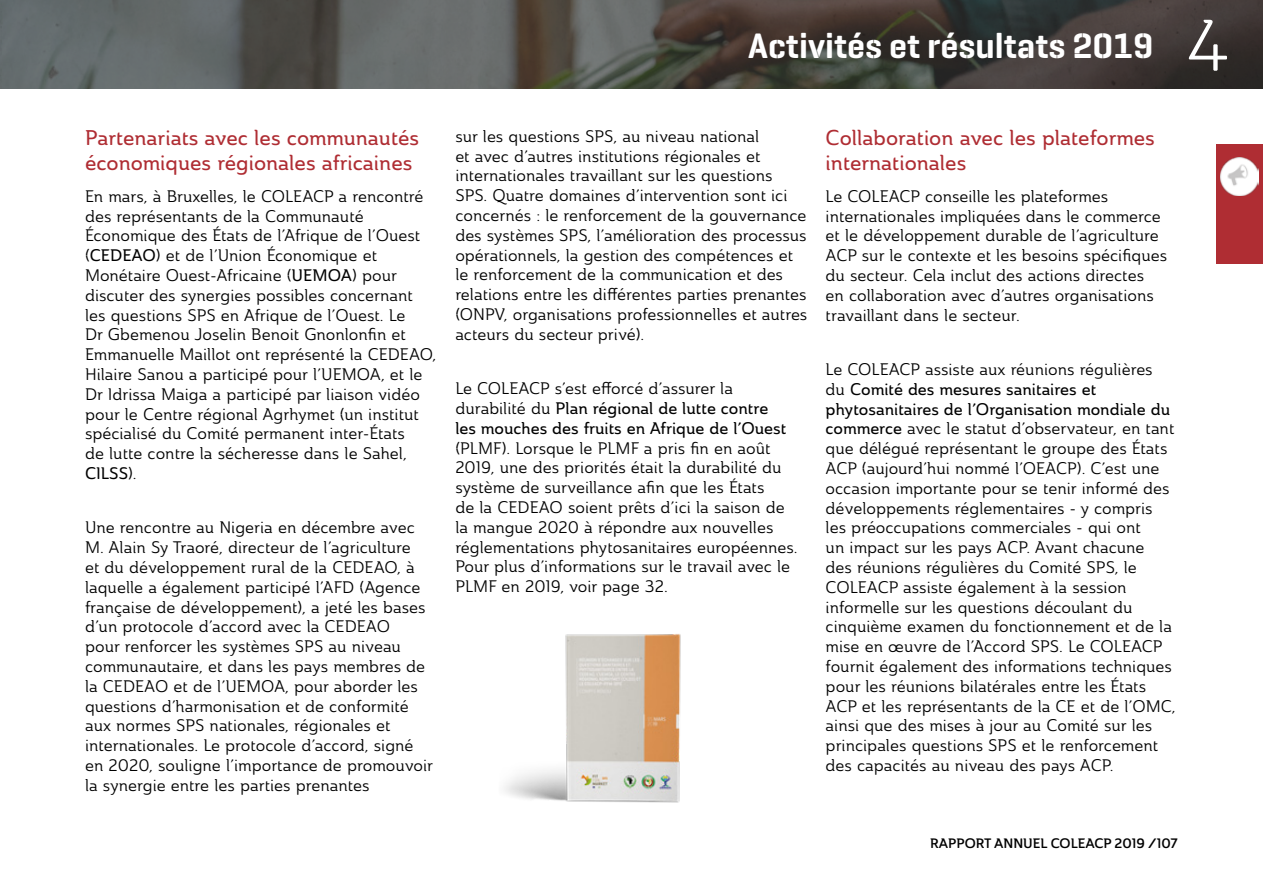
<style>
.page{position:relative;width:1263px;height:893px;background:#fff}
.page>*{position:absolute;margin:0;border:0;box-sizing:border-box;transform-origin:0 0}
.t1{font:600 36px "Geogrotesque Stencil A";color:#fff}
._1_1__Titre{font:21px/25.2px "Ainslie Nor Med";color:#af2d33}
.Body{font:16.5px/19.8px "Ainslie Nor Reg";color:#000}
.t2{font:13.5px "Ainslie Nor Dem";color:#000}
.s1{font-family:"Ainslie Nor Boo";font-weight:400;font-size:72px}
.s2{font-family:"Ainslie Nor Med"}
</style>
<div class="page">
<img style="left:504px;top:634px;width:177px;height:169px">
<svg style="left:0;top:0;width:1263px;height:89px;background:#4f4e4a"></svg>
<div style="left:1216px;top:145px;width:47px;height:119px;background:#af2d33"></div>
<img style="left:1220px;top:157px;width:39px;height:39px">
<h1 class="t1" style="left:748px;top:23px;width:483px">Activités et résultats 2019 <span class="s1">4</span></h1>
<p class="_1_1__Titre" style="left:85px;top:125px;width:336px">Partenariats avec les communautés économiques régionales africaines</p>
<p class="Body" style="left:85px;top:186px;width:353px">En mars, à Bruxelles, le COLEACP a rencontré des représentants de la Communauté Économique des États de l’Afrique de l’Ouest (<span class="s2">CEDEAO</span>) et de l’Union Économique et Monétaire Ouest-Africaine (<span class="s2">UEMOA</span>) pour discuter des synergies possibles concernant les questions SPS en Afrique de l’Ouest. Le<br>Dr Gbemenou Joselin Benoit Gnonlonfin et Emmanuelle Maillot ont représenté la CEDEAO, Hilaire Sanou a participé pour l’UEMOA, et le Dr Idrissa Maiga a participé par liaison vidéo pour le Centre régional Agrhymet (un institut spécialisé du Comité permanent inter-États<br>de lutte contre la sécheresse dans le Sahel, <span class="s2">CILSS</span>).</p>
<p class="Body" style="left:85px;top:518px;width:350px">Une rencontre au Nigeria en décembre avec M. Alain Sy Traoré, directeur de l’agriculture<br>et du développement rural de la CEDEAO, à laquelle a également participé l’AFD (Agence française de développement), a jeté les bases d’un protocole d’accord avec la CEDEAO<br>pour renforcer les systèmes SPS au niveau communautaire, et dans les pays membres de la CEDEAO et de l’UEMOA, pour aborder les questions d’harmonisation et de conformité aux normes SPS nationales, régionales et internationales. Le protocole d’accord, signé en 2020, souligne l’importance de promouvoir la synergie entre les parties prenantes</p>
<p class="Body" style="left:455px;top:126px;width:353px">sur les questions SPS, au niveau national<br>et avec d’autres institutions régionales et internationales travaillant sur les questions SPS. Quatre domaines d’intervention sont ici concernés : le renforcement de la gouvernance des systèmes SPS, l’amélioration des processus opérationnels, la gestion des compétences et le renforcement de la communication et des relations entre les différentes parties prenantes (ONPV, organisations professionnelles et autres acteurs du secteur privé).</p>
<p class="Body" style="left:455px;top:378px;width:344px">Le COLEACP s’est efforcé d’assurer la durabilité du <span class="s2">Plan régional de lutte contre<br>les mouches des fruits en Afrique de l’Ouest </span>(PLMF). Lorsque le PLMF a pris fin en août 2019, une des priorités était la durabilité du système de surveillance afin que les États<br>de la CEDEAO soient prêts d’ici la saison de la mangue 2020 à répondre aux nouvelles réglementations phytosanitaires européennes.<br>Pour plus d’informations sur le travail avec le PLMF en 2019, voir page 32.</p>
<p class="_1_1__Titre" style="left:826px;top:125px;width:331px">Collaboration avec les plateformes internationales</p>
<p class="Body" style="left:826px;top:186px;width:343px">Le COLEACP conseille les plateformes internationales impliquées dans le commerce et le développement durable de l’agriculture ACP sur le contexte et les besoins spécifiques du secteur. Cela inclut des actions directes<br>en collaboration avec d’autres organisations travaillant dans le secteur.</p>
<p class="Body" style="left:826px;top:359px;width:351px">Le COLEACP assiste aux réunions régulières du <span class="s2">Comité des mesures sanitaires et phytosanitaires de l’Organisation mondiale du commerce</span> avec le statut d’observateur, en tant que délégué représentant le groupe des États ACP (aujourd’hui nommé l’OEACP). C’est une occasion importante pour se tenir informé des développements réglementaires - y compris les préoccupations commerciales - qui ont<br>un impact sur les pays ACP. Avant chacune<br>des réunions régulières du Comité SPS, le COLEACP assiste également à la session informelle sur les questions découlant du cinquième examen du fonctionnement et de la mise en œuvre de l’Accord SPS. Le COLEACP fournit également des informations techniques pour les réunions bilatérales entre les États ACP et les représentants de la CE et de l’OMC, ainsi que des mises à jour au Comité sur les principales questions SPS et le renforcement des capacités au niveau des pays ACP.</p>
<p class="t2" style="left:930px;top:834px;width:249px">RAPPORT ANNUEL COLEACP 2019 /107</p>
</div>
